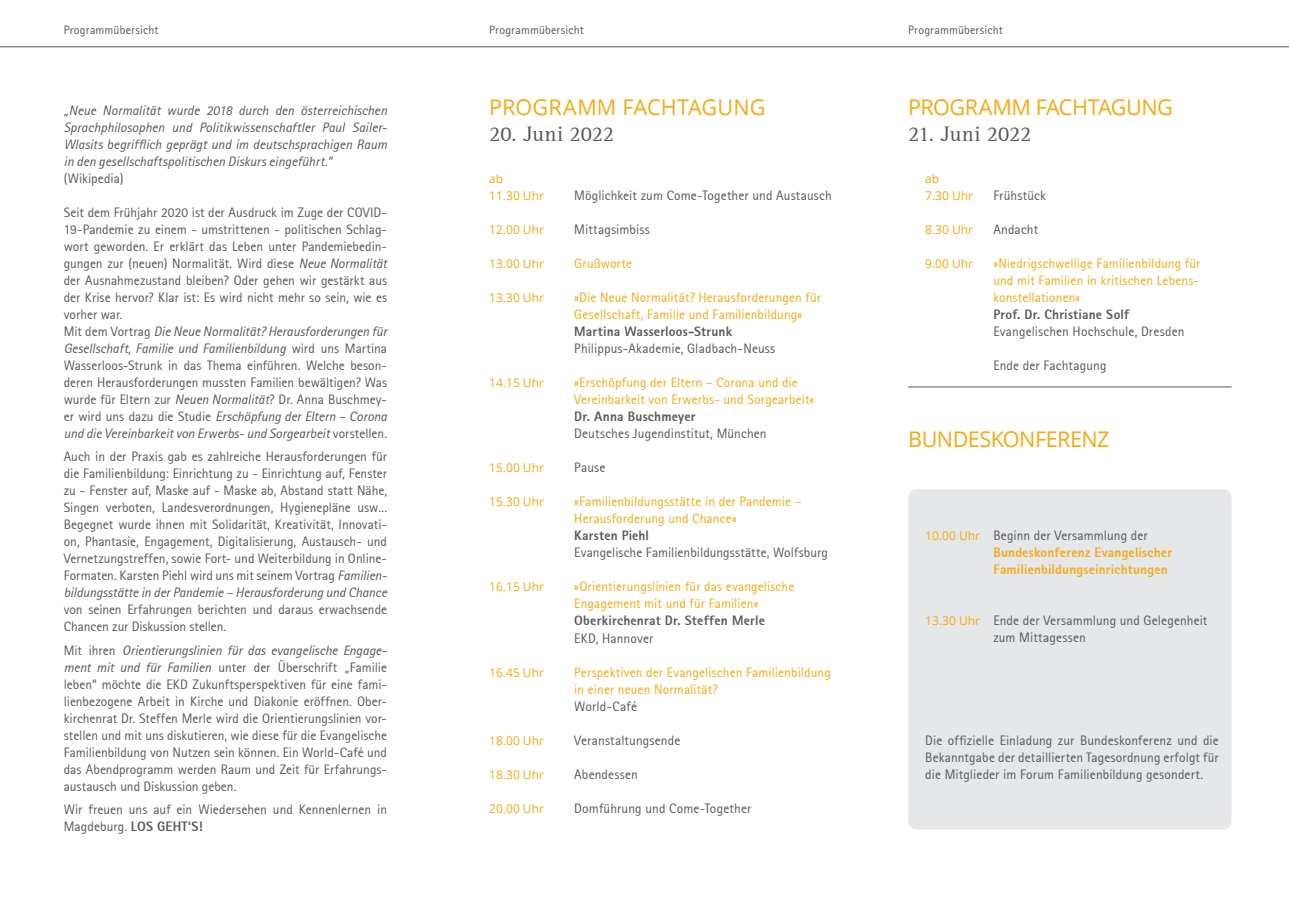
<style>
.page{position:relative;width:1289px;height:919px;background:#fff}
.page>*{position:absolute;margin:0;border:0;box-sizing:border-box;transform-origin:0 0}
.t1{font:21.6px "Open Sans";letter-spacing:-.02em;color:#f3aa16}
.t2{font:21.6px "Rotis Serif";color:#57585a}
.t3{font:21.6px "Open Sans";letter-spacing:.005em;color:#f3aa16}
.t4{font:13.5px/17px "Rotis Sans Serif";color:#57585a}
.t5{font:13.5px/17px "Rotis Sans Serif";letter-spacing:.005em;color:#f3aa16}
.t6{font:italic 13.5px/17px "Rotis Sans Serif";color:#57585a;text-align:justify}
.t7{font:800 13.5px "Rotis Sans Serif";letter-spacing:.015em;color:#57585a}
.t8{font:800 13.5px/17px "Rotis Sans Serif";letter-spacing:.01em;color:#f3aa16}
.t9{font:12px/17px "Open Sans";color:#f3aa16}
.t10{font:12px "Rotis Sans Serif";letter-spacing:.01em;color:#57585a}
.s1{font-style:italic}
.s2{font-weight:800}
</style>
<div class="page">
<hr style="left:0;top:47px;width:1288px;height:1px;background:#57585a">
<div style="left:908px;top:489px;width:323px;height:340px;background:#e6e7e9;border-radius:9px"></div>
<hr style="left:908px;top:386px;width:323px;height:1px;background:#57585a">
<p class="t10" style="left:64px;top:23px;width:96px">Programmübersicht</p>
<p class="t10" style="left:489px;top:23px;width:96px">Programmübersicht</p>
<p class="t10" style="left:908px;top:23px;width:96px">Programmübersicht</p>
<p class="t6" style="left:64px;top:102px;width:325px">„Neue Normalität wurde 2018 durch den österreichischen Sprachphilosophen und Politikwissenschaftler Paul Sailer-Wlasits begrifflich geprägt und im deutschsprachigen Raum in den gesellschaftspolitischen Diskurs eingeführt.“</p>
<p class="t4" style="left:64px;top:170px;width:61px">(Wikipedia)</p>
<p class="t4" style="left:64px;top:204px;width:325px">Seit dem Frühjahr 2020 ist der Ausdruck im Zuge der COVID-19-Pandemie zu einem - umstrittenen - politischen Schlag&shy;wort geworden. Er erklärt das Leben unter Pandemiebedin&shy;gungen zur (neuen) Normalität. Wird diese <span class="s1">Neue Normalität </span>der Ausnahmezustand bleiben? Oder gehen wir gestärkt aus der Krise hervor? Klar ist: Es wird nicht mehr so sein, wie es vorher war.<br>Mit dem Vortrag <span class="s1">Die Neue Normalität? Herausforderungen für Gesellschaft, Familie und Familienbildung</span> wird uns Martina Wasserloos-Strunk in das Thema einführen. Welche beson&shy;deren Herausforderungen mussten Familien bewältigen? Was wurde für Eltern zur <span class="s1">Neuen Normalität</span>? Dr. Anna Buschmey&shy;er wird uns dazu die Studie <span class="s1">Erschöpfung der Eltern – Corona und die Vereinbarkeit von Erwerbs- und Sorgearbeit</span> vorstellen.</p>
<p class="t4" style="left:64px;top:448px;width:325px;text-align:justify">Auch in der Praxis gab es zahlreiche Herausforderungen für die Familienbildung: Einrichtung zu - Einrichtung auf, Fenster zu - Fenster auf, Maske auf - Maske ab, Abstand statt Nähe, Singen verboten, Landesverordnungen, Hygienepläne usw...<br>Begegnet wurde ihnen mit Solidarität, Kreativität, Innovati&shy;on, Phantasie, Engagement, Digitalisierung, Austausch- und Vernetzungstreffen, sowie Fort- und Weiterbildung in Online-Formaten. Karsten Piehl wird uns mit seinem Vortrag <span class="s1">Familien&shy;bildungsstätte in der Pandemie – Herausforderung und Chance</span></p>
<p class="t4" style="left:64px;top:601px;width:325px">von seinen Erfahrungen berichten und daraus erwachsende<br>Chancen zur Diskussion stellen.</p>
<p class="t4" style="left:64px;top:641px;width:325px;text-align:justify">Mit ihren <span class="s1">Orientierungslinien für das evangelische Engage&shy;ment mit und für Familien</span> unter der Überschrift „Familie leben“ möchte die EKD Zukunftsperspektiven für eine fami&shy;lienbezogene Arbeit in Kirche und Diakonie eröffnen. Ober&shy;kirchenrat Dr. Steffen Merle wird die Orientierungslinien vor&shy;stellen und mit uns diskutieren, wie diese für die Evangelische Familienbildung von Nutzen sein können. Ein World-Café und das Abendprogramm werden Raum und Zeit für Erfahrungs&shy;austausch und Diskussion geben.</p>
<p class="t4" style="left:64px;top:800px;width:325px">Wir freuen uns auf ein Wiedersehen und Kennenlernen in<br>Magdeburg. <span class="s2">LOS GEHT‘S!</span></p>
<h1 class="t3" style="left:489px;top:96px;width:278px">PROGRAMM FACHTAGU NG</h1>
<h1 class="t2" style="left:489px;top:122px;width:126px">20. Juni 2022</h1>
<p class="t9" style="left:489px;top:170px;width:56px">AB<br>11.30 UHR</p>
<p class="t9" style="left:489px;top:221px;width:56px">12.00 UHR</p>
<p class="t9" style="left:489px;top:255px;width:56px">13.00 UHR</p>
<p class="t9" style="left:489px;top:290px;width:56px">13.30 UHR</p>
<p class="t9" style="left:489px;top:375px;width:56px">14.15 UHR</p>
<p class="t9" style="left:489px;top:460px;width:56px">15.00 UHR</p>
<p class="t9" style="left:489px;top:494px;width:56px">15.30 UHR</p>
<p class="t9" style="left:489px;top:579px;width:56px">16.15 UHR</p>
<p class="t9" style="left:489px;top:664px;width:56px">16.45 UHR</p>
<p class="t9" style="left:489px;top:732px;width:56px">18.00 UHR</p>
<p class="t9" style="left:489px;top:766px;width:56px">18.30 UHR</p>
<p class="t9" style="left:489px;top:800px;width:56px">20.00 UHR</p>
<p class="t4" style="left:574px;top:187px;width:259px">Möglichkeit zum Come-Together und Austausch</p>
<p class="t4" style="left:574px;top:221px;width:77px">Mittagsimbiss</p>
<p class="t5" style="left:574px;top:255px;width:59px">Grußworte</p>
<p class="t5" style="left:574px;top:289px;width:248px">»Die Neue Normalität? Herausforderungen für<br>Gesellschaft, Familie und Familienbildung«</p>
<p class="t7" style="left:574px;top:323px;width:159px">Martina Wasserloos-Strunk</p>
<p class="t4" style="left:574px;top:340px;width:202px">Philippus-Akademie, Gladbach-Neuss</p>
<p class="t5" style="left:574px;top:374px;width:241px">»Erschöpfung der Eltern – Corona und die<br>Vereinbarkeit von Erwerbs- und Sorgearbeit«</p>
<p class="t7" style="left:574px;top:408px;width:123px">Dr. Anna Buschmeyer</p>
<p class="t4" style="left:574px;top:425px;width:194px">Deutsches Jugendinstitut, München</p>
<p class="t4" style="left:574px;top:459px;width:33px">Pause</p>
<p class="t5" style="left:574px;top:493px;width:229px">»Familienbildungsstätte in der Pandemie –<br>Herausforderung und Chance«</p>
<p class="t7" style="left:574px;top:527px;width:76px">Karsten Piehl</p>
<p class="t4" style="left:574px;top:544px;width:255px">Evangelische Familienbildungsstätte, Wolfsburg</p>
<p class="t5" style="left:574px;top:578px;width:221px">»Orientierungslinien für das evangelische<br>Engagement mit und für Familien«</p>
<p class="t7" style="left:574px;top:612px;width:192px">Oberkirchenrat Dr. Steffen Merle</p>
<p class="t4" style="left:574px;top:629px;width:81px">EKD, Hannover</p>
<p class="t5" style="left:574px;top:663px;width:258px">Perspektiven der Evangelischen Familienbildung in einer neuen Normalität?</p>
<p class="t4" style="left:574px;top:697px;width:64px">World-Café</p>
<p class="t4" style="left:574px;top:731px;width:108px">Veranstaltungsende</p>
<p class="t4" style="left:574px;top:765px;width:65px">Abendessen</p>
<p class="t4" style="left:574px;top:799px;width:178px">Domführung und Come-Together</p>
<h1 class="t1" style="left:908px;top:96px;width:266px">PROGRAMM FACHTAGU NG</h1>
<h1 class="t2" style="left:908px;top:122px;width:124px">21. Juni 2022</h1>
<p class="t9" style="left:925px;top:170px;width:49px">AB<br>7.30 UHR</p>
<p class="t9" style="left:925px;top:221px;width:49px">8.30 UHR</p>
<p class="t9" style="left:925px;top:255px;width:49px">9.00 UHR</p>
<p class="t4" style="left:993px;top:187px;width:54px">Frühstück</p>
<p class="t4" style="left:993px;top:221px;width:46px">Andacht</p>
<p class="t5" style="left:993px;top:255px;width:209px;text-align:justify">»Niedrigschwellige Familienbildung für und mit Familien in kritischen Lebens&shy;konstellationen«</p>
<p class="t7" style="left:993px;top:306px;width:137px">Prof. Dr. Christiane Solf</p>
<p class="t4" style="left:993px;top:323px;width:193px">Evangelischen Hochschule, Dresden</p>
<p class="t4" style="left:993px;top:357px;width:115px">Ende der Fachtagung</p>
<h1 class="t1" style="left:908px;top:427px;width:203px">BU NDESKONFERENZ</h1>
<p class="t9" style="left:925px;top:528px;width:56px">10.00 UHR</p>
<p class="t9" style="left:925px;top:613px;width:56px">13.30 UHR</p>
<p class="t4" style="left:993px;top:527px;width:156px">Beginn der Versammlung der</p>
<p class="t8" style="left:993px;top:544px;width:180px">Bundeskonferenz Evangelischer<br>Familienbildungseinrichtungen</p>
<p class="t4" style="left:993px;top:612px;width:216px">Ende der Versammlung und Gelegenheit zum Mittagessen</p>
<p class="t4" style="left:925px;top:731px;width:295px;text-align:justify">Die offizielle Einladung zur Bundeskonferenz und die Bekanntgabe der detaillierten Tagesordnung erfolgt für die Mitglieder im Forum Familienbildung gesondert.</p>
</div>
